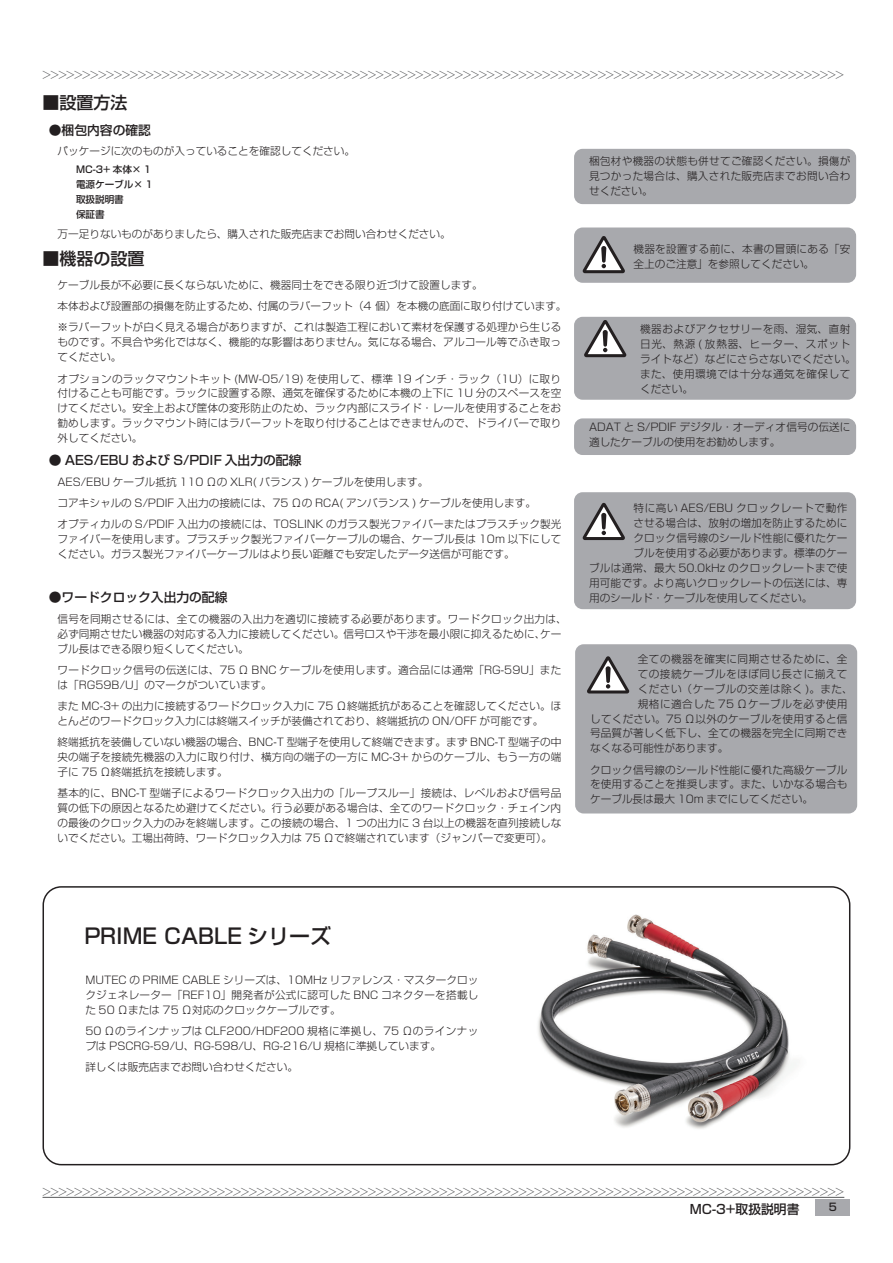
<style>
.page{position:relative;width:893px;height:1263px;background:#fff}
.page>*{position:absolute;margin:0;border:0;box-sizing:border-box;transform-origin:0 0}
.t1{font:500 21px "Shin Go Pro";color:#231f20}
.t2{font:500 16.95px "Shin Go Pro";color:#231f20}
.t3{font:500 12.75px "Shin Go Pro";color:#231f20}
.t4{font:300 10.65px/14.9px "Shin Go Pro";letter-spacing:.005em;color:#231f20}
.t5{font:300 10.65px "Shin Go Pro";color:#57585a}
.t6{font:300 10.65px/14.9px "Shin Go Pro";letter-spacing:.045em;color:#231f20}
.t7{font:300 10.65px/14.9px "Shin Go Pro";letter-spacing:.025em;color:#231f20}
.t8{font:300 10.65px "Shin Go Pro";letter-spacing:.04em;color:#231f20}
.t9{font:300 10.65px "Shin Go Pro";letter-spacing:.055em;color:#231f20}
.t10{font:500 10.65px "Shin Go Pro";color:#231f20}
.t11{font:500 9.6px/14.9px "Shin Go Pro";color:#231f20}
</style>
<div class="page">
<div style="left:815px;top:1200px;width:35px;height:16px;background:#a8a9ad"></div>
<hr style="left:43px;top:1197px;width:801px;height:1px;background:#57585a">
<div style="left:574px;top:418px;width:282px;height:37px;background:#a8a9ad;border-radius:9px"></div>
<div style="left:574px;top:149px;width:282px;height:55px;background:#a8a9ad;border-radius:9px"></div>
<div style="left:574px;top:227px;width:282px;height:56px;background:#a8a9ad;border-radius:9px"></div>
<div style="left:574px;top:317px;width:282px;height:83px;background:#a8a9ad;border-radius:9px"></div>
<div style="left:574px;top:492px;width:282px;height:117px;background:#a8a9ad;border-radius:9px"></div>
<div style="left:575px;top:644px;width:282px;height:169px;background:#a8a9ad;border-radius:9px"></div>
<svg style="left:583px;top:236px;width:42px;height:37px"></svg>
<svg style="left:584px;top:320px;width:42px;height:37px"></svg>
<svg style="left:583px;top:503px;width:42px;height:37px"></svg>
<svg style="left:587px;top:656px;width:42px;height:37px"></svg>
<img style="left:538px;top:914px;width:256px;height:215px">
<p class="t5" style="left:43px;top:66px;width:803px">&gt;&gt;&gt;&gt;&gt;&gt;&gt;&gt;&gt;&gt;&gt;&gt;&gt;&gt;&gt;&gt;&gt;&gt;&gt;&gt;&gt;&gt;&gt;&gt;&gt;&gt;&gt;&gt;&gt;&gt;&gt;&gt;&gt;&gt;&gt;&gt;&gt;&gt;&gt;&gt;&gt;&gt;&gt;&gt;&gt;&gt;&gt;&gt;&gt;&gt;&gt;&gt;&gt;&gt;&gt;&gt;&gt;&gt;&gt;&gt;&gt;&gt;&gt;&gt;&gt;&gt;&gt;&gt;&gt;&gt;&gt;&gt;&gt;&gt;&gt;&gt;&gt;&gt;&gt;&gt;&gt;&gt;&gt;&gt;&gt;&gt;&gt;&gt;&gt;&gt;&gt;&gt;&gt;&gt;&gt;&gt;&gt;&gt;&gt;&gt;&gt;</p>
<h2 class="t2" style="left:43px;top:88px;width:87px">■設置方法</h2>
<p class="t3" style="left:49px;top:119px;width:104px">●梱包内容の確認</p>
<p class="t4" style="left:58px;top:142px;width:299px">パッケージに次のものが入っていることを確認してください。</p>
<p class="t11" style="left:76px;top:161px;width:78px">MC-3+ 本体× 1電源ケーブル× 1取扱説明書<br>保証書</p>
<p class="t4" style="left:58px;top:225px;width:395px">万一足りないものがありましたら、購入された販売店までお問い合わせください。</p>
<h2 class="t2" style="left:43px;top:244px;width:104px">■機器の設置</h2>
<p class="t4" style="left:58px;top:273px;width:511px;line-height:21.3px">ケーブル長が不必要に長くならないために、機器同士をできる限り近づけて設置します。<br>本体および設置部の損傷を防止するため、付属のラバーフット（4 個）を本機の底面に取り付けています。※ラバーフットが白く見える場合がありますが、これは製造工程において素材を保護する処理から生じる</p>
<p class="t4" style="left:58px;top:334px;width:505px">ものです。不具合や劣化ではなく、機能的な影響はありません。気になる場合、アルコール等でふき取ってください。</p>
<p class="t4" style="left:58px;top:370px;width:505px;text-align:justify">オプションのラックマウントキット (MW-05/19) を使用して、標準 19 インチ・ラック（1U）に取り付けることも可能です。ラックに設置する際、通気を確保するために本機の上下に 1U 分のスペースを空けてください。安全上および筐体の変形防止のため、ラック内部にスライド・レールを使用することをお勧めします。ラックマウント時にはラバーフットを取り付けることはできませんので、ドライバーで取り外してください。</p>
<p class="t3" style="left:49px;top:450px;width:254px">● AES/EBU および S/PDIF 入出力の配線</p>
<p class="t4" style="left:58px;top:470px;width:505px;line-height:21.3px">AES/EBU ケーブル抵抗 110 Ωの XLR( バランス ) ケーブルを使用します。<br>コアキシャルの S/PDIF 入出力の接続には、75 Ωの RCA( アンバランス ) ケーブルを使用します。<br>オプティカルの S/PDIF 入出力の接続には、TOSLINK のガラス製光ファイバーまたはプラスチック製光</p>
<p class="t4" style="left:58px;top:530px;width:505px">ファイバーを使用します。プラスチック製光ファイバーケーブルの場合、ケーブル長は 10m 以下にしてください。ガラス製光ファイバーケーブルはより長い距離でも安定したデータ送信が可能です。</p>
<p class="t3" style="left:49px;top:587px;width:180px">●ワードクロック入出力の配線</p>
<p class="t4" style="left:58px;top:610px;width:511px">信号を同期させるには、全ての機器の入出力を適切に接続する必要があります。ワードクロック出力は、必ず同期させたい機器の対応する入力に接続してください。信号ロスや干渉を最小限に抑えるために、ケーブル長はできる限り短くしてください。</p>
<p class="t4" style="left:58px;top:661px;width:505px">ワードクロック信号の伝送には、75 Ω BNC ケーブルを使用します。適合品には通常「RG-59U」または「RG59B/U」のマークがついています。</p>
<p class="t4" style="left:58px;top:697px;width:505px">また MC-3+ の出力に接続するワードクロック入力に 75 Ω終端抵抗があることを確認してください。ほとんどのワードクロック入力には終端スイッチが装備されており、終端抵抗の ON/OFF が可能です。</p>
<p class="t4" style="left:58px;top:733px;width:505px;text-align:justify">終端抵抗を装備していない機器の場合、BNC-T 型端子を使用して終端できます。まず BNC-T 型端子の中央の端子を接続先機器の入力に取り付け、横方向の端子の一方に MC-3+ からのケーブル、もう一方の端子に 75 Ω終端抵抗を接続します。</p>
<p class="t4" style="left:58px;top:784px;width:505px;text-align:justify">基本的に、BNC-T 型端子によるワードクロック入出力の「ループスルー」接続は、レベルおよび信号品質の低下の原因となるため避けてください。行う必要がある場合は、全てのワードクロック・チェイン内の最後のクロック入力のみを終端します。この接続の場合、1 つの出力に 3 台以上の機器を直列接続しないでください。工場出荷時、ワードクロック入力は 75 Ωで終端されています（ジャンパーで変更可）。</p>
<p class="t4" style="left:589px;top:153px;width:263px;text-align:justify">梱包材や機器の状態も併せてご確認ください。損傷が見つかった場合は、購入された販売店までお問い合わせください。</p>
<p class="t7" style="left:633px;top:240px;width:218px">機器を設置する前に、本書の冒頭にある「安全上のご注意」を参照してください。</p>
<p class="t6" style="left:640px;top:320px;width:217px">機器およびアクセサリーを雨、湿気、直射日光、熱源 ( 放熱器、ヒーター、スポットライトなど）などにさらさないでください。また、使用環境では十分な通気を確保してください。</p>
<p class="t4" style="left:589px;top:419px;width:263px">ADAT と S/PDIF デジタル・オーディオ信号の伝送に適したケーブルの使用をお勧めします。</p>
<p class="t9" style="left:633px;top:499px;width:216px">特に高い AES/EBU クロックレートで動作</p>
<p class="t4" style="left:633px;top:514px;width:215px">させる場合は、放射の増加を防止するために</p>
<p class="t4" style="left:633px;top:529px;width:216px">クロック信号線のシールド性能に優れたケー</p>
<p class="t4" style="left:633px;top:544px;width:215px">ブルを使用する必要があります。標準のケー</p>
<p class="t7" style="left:589px;top:559px;width:260px">ブルは通常、最大 50.0kHz のクロックレートまで使</p>
<p class="t4" style="left:589px;top:574px;width:260px">用可能です。より高いクロックレートの伝送には、専</p>
<p class="t4" style="left:589px;top:589px;width:225px">用のシールド・ケーブルを使用してください。</p>
<p class="t6" style="left:638px;top:650px;width:211px">全ての機器を確実に同期させるために、全</p>
<p class="t8" style="left:638px;top:665px;width:211px">ての接続ケーブルをほぼ同じ長さに揃えて</p>
<p class="t8" style="left:638px;top:680px;width:217px">ください（ケーブルの交差は除く )。また、</p>
<p class="t6" style="left:638px;top:695px;width:211px">規格に適合した 75 Ωケーブルを必ず使用</p>
<p class="t7" style="left:590px;top:710px;width:259px">してください。75 Ω以外のケーブルを使用すると信</p>
<p class="t4" style="left:590px;top:725px;width:259px">号品質が著しく低下し、全ての機器を完全に同期でき</p>
<p class="t4" style="left:590px;top:739px;width:140px">なくなる可能性があります。</p>
<p class="t4" style="left:590px;top:761px;width:259px;text-align:justify">クロック信号線のシールド性能に優れた高級ケーブルを使用することを推奨します。また、いかなる場合もケーブル長は最大 10m までにしてください。</p>
<h1 class="t1" style="left:84px;top:918px;width:248px">PRIME CABLE シリーズ</h1>
<p class="t4" style="left:85px;top:971px;width:395px;text-align:justify">MUTEC の PRIME CABLE シリーズは、10MHz リファレンス・マスタークロックジェネレーター「REF10」開発者が公式に認可した BNC コネクターを搭載した 50 Ωまたは 75 Ω対応のクロックケーブルです。</p>
<p class="t4" style="left:85px;top:1022px;width:394px">50 Ωのラインナップは CLF200/HDF200 規格に準拠し、75 Ωのラインナップは PSCRG-59/U、RG-598/U、RG-216/U 規格に準拠しています。</p>
<p class="t4" style="left:85px;top:1058px;width:214px">詳しくは販売店までお問い合わせください。</p>
<p class="t5" style="left:43px;top:1183px;width:803px">&gt;&gt;&gt;&gt;&gt;&gt;&gt;&gt;&gt;&gt;&gt;&gt;&gt;&gt;&gt;&gt;&gt;&gt;&gt;&gt;&gt;&gt;&gt;&gt;&gt;&gt;&gt;&gt;&gt;&gt;&gt;&gt;&gt;&gt;&gt;&gt;&gt;&gt;&gt;&gt;&gt;&gt;&gt;&gt;&gt;&gt;&gt;&gt;&gt;&gt;&gt;&gt;&gt;&gt;&gt;&gt;&gt;&gt;&gt;&gt;&gt;&gt;&gt;&gt;&gt;&gt;&gt;&gt;&gt;&gt;&gt;&gt;&gt;&gt;&gt;&gt;&gt;&gt;&gt;&gt;&gt;&gt;&gt;&gt;&gt;&gt;&gt;&gt;&gt;&gt;&gt;&gt;&gt;&gt;&gt;&gt;&gt;&gt;&gt;&gt;&gt;</p>
<p class="t3" style="left:639px;top:1198px;width:213px">　　　　MC-3+取扱説明書　　　　</p>
<p class="t10" style="left:829px;top:1198px;width:10px">5</p>
</div>
